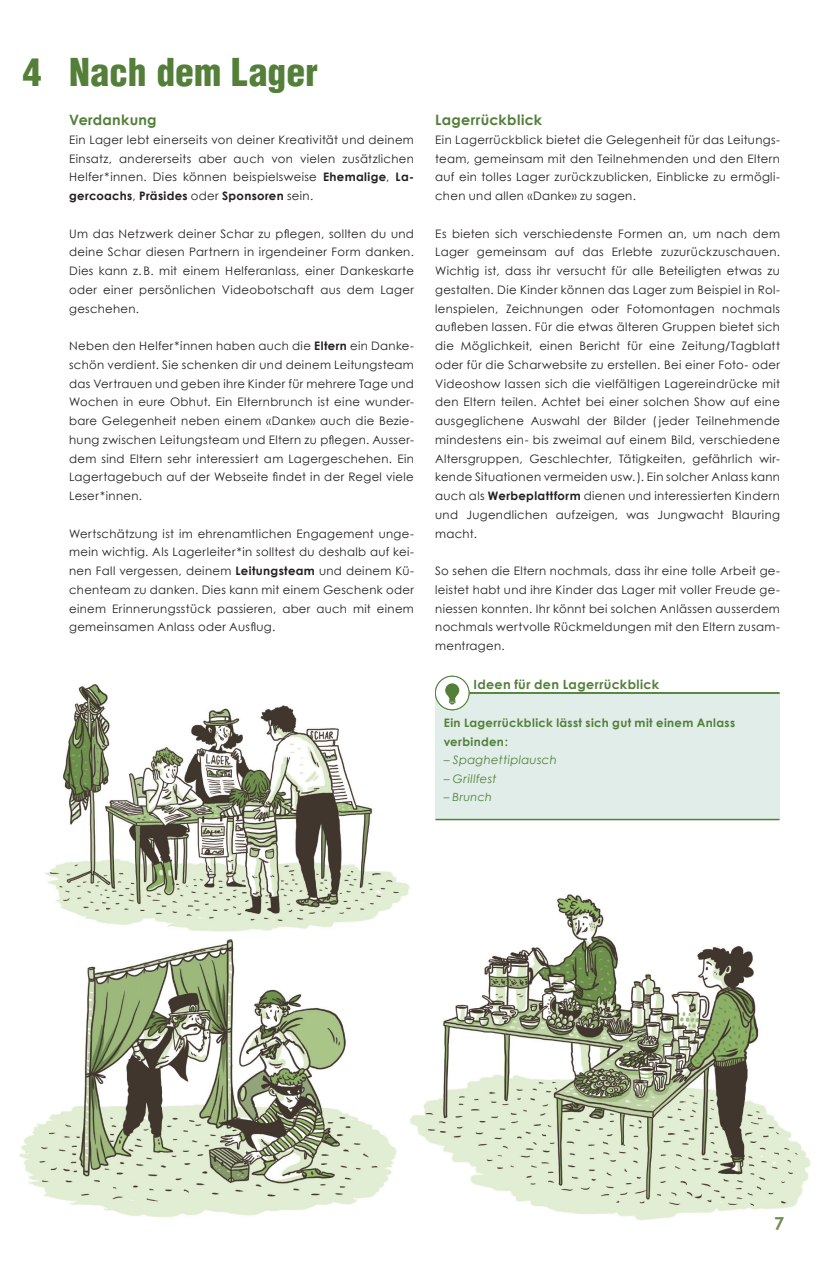
<style>
.page{position:relative;width:830px;height:1263px;background:#fff}
.page>*{position:absolute;margin:0;border:0;box-sizing:border-box;transform-origin:0 0}
.t1{font:900 condensed 37.5px "Helvetica LT Std";letter-spacing:.005em;color:#537f39}
.t2{font:700 18px "Century Gothic";color:#729053}
.t3{font:700 14.25px "Century Gothic";letter-spacing:.02em;color:#537f39}
.t4{font:700 12.75px "Century Gothic";letter-spacing:.025em;color:#537f39}
.t5{font:11.7px/18.8px "Century Gothic";letter-spacing:.025em;color:#231f20;text-align:justify}
.t6{font:700 11.7px/18.5px "Century Gothic";letter-spacing:.03em;color:#537f39}
.t7{font:italic 11.7px "Century Gothic";letter-spacing:.03em;color:#537f39}
.t8{font:italic 11.25px "Century Gothic";letter-spacing:.03em;color:#537f39}
.s1{font-weight:700}
</style>
<div class="page">
<img style="left:19px;top:675px;width:792px;height:545px">
<div style="left:435px;top:693px;width:344px;height:126px;background:#e0ede8"></div>
<hr style="left:436px;top:692px;width:342px;height:2px;background:#537f39">
<div style="left:435px;top:676px;width:34px;height:34px;background:#fff;border:1px solid #537f39;border-radius:50%"></div>
<svg style="left:445px;top:683px;width:14px;height:21px"></svg>
<hr style="left:436px;top:819px;width:342px;height:1px;background:#537f39">
<h1 class="t1" style="left:23px;top:49px;width:296px">4 Nach dem Lager</h1>
<p class="t3" style="left:69px;top:111px;width:89px">Verdankung</p>
<p class="t5" style="left:69px;top:130px;width:346px">Ein Lager lebt einerseits von deiner Kreativität und deinem Einsatz, andererseits aber auch von vielen zusätzlichen Helfer*innen. Dies können beispielsweise <span class="s1">Ehemalige</span>, <span class="s1">La&shy;gercoachs</span>, <span class="s1">Präsides</span> oder <span class="s1">Sponsoren</span> sein.</p>
<p class="t5" style="left:69px;top:224px;width:346px">Um das Netzwerk deiner Schar zu pflegen, sollten du und deine Schar diesen Partnern in irgendeiner Form danken.<br>Dies kann z. B. mit einem Helferanlass, einer Dankeskarte oder einer persönlichen Videobotschaft aus dem Lager geschehen.</p>
<p class="t5" style="left:69px;top:336px;width:346px">Neben den Helfer*innen haben auch die <span class="s1">Eltern</span> ein Danke&shy;schön verdient. Sie schenken dir und deinem Leitungsteam das Vertrauen und geben ihre Kinder für mehrere Tage und Wochen in eure Obhut. Ein Elternbrunch ist eine wunder&shy;bare Gelegenheit neben einem «Danke» auch die Bezie&shy;hung zwischen Leitungsteam und Eltern zu pflegen. Ausser&shy;dem sind Eltern sehr interessiert am Lagergeschehen. Ein Lagertagebuch auf der Webseite findet in der Regel viele Leser*innen.</p>
<p class="t5" style="left:69px;top:524px;width:346px">Wertschätzung ist im ehrenamtlichen Engagement unge&shy;mein wichtig. Als Lagerleiter*in solltest du deshalb auf kei&shy;nen Fall vergessen, deinem <span class="s1">Leitungsteam</span> und deinem Kü&shy;chenteam zu danken. Dies kann mit einem Geschenk oder einem Erinnerungsstück passieren, aber auch mit einem gemeinsamen Anlass oder Ausflug.</p>
<p class="t3" style="left:435px;top:111px;width:108px">Lagerrückblick</p>
<p class="t5" style="left:435px;top:130px;width:346px">Ein Lagerrückblick bietet die Gelegenheit für das Leitungs&shy;team, gemeinsam mit den Teilnehmenden und den Eltern auf ein tolles Lager zurückzublicken, Einblicke zu ermögli&shy;chen und allen «Danke» zu sagen.</p>
<p class="t5" style="left:435px;top:224px;width:346px">Es bieten sich verschiedenste Formen an, um nach dem Lager gemeinsam auf das Erlebte zuzurückzuschauen.<br>Wichtig ist, dass ihr versucht für alle Beteiligten etwas zu gestalten. Die Kinder können das Lager zum Beispiel in Rol&shy;lenspielen, Zeichnungen oder Fotomontagen nochmals aufleben lassen. Für die etwas älteren Gruppen bietet sich die Möglichkeit, einen Bericht für eine Zeitung/Tagblatt oder für die Scharwebsite zu erstellen. Bei einer Foto- oder Videoshow lassen sich die vielfältigen Lagereindrücke mit den Eltern teilen. Achtet bei einer solchen Show auf eine ausgeglichene Auswahl der Bilder ( jeder Teilnehmende mindestens ein- bis zweimal auf einem Bild, verschiedene Altersgruppen, Geschlechter, Tätigkeiten, gefährlich wir&shy;kende Situationen vermeiden usw.). Ein solcher Anlass kann auch als <span class="s1">Werbeplattform</span> dienen und interessierten Kindern und Jugendlichen aufzeigen, was Jungwacht Blauring macht.</p>
<p class="t5" style="left:435px;top:561px;width:346px">So sehen die Eltern nochmals, dass ihr eine tolle Arbeit ge&shy;leistet habt und ihre Kinder das Lager mit voller Freude ge&shy;niessen konnten. Ihr könnt bei solchen Anlässen ausserdem nochmals wertvolle Rückmeldungen mit den Eltern zusam&shy;mentragen.</p>
<p class="t4" style="left:473px;top:676px;width:187px">Ideen für den Lagerrückblick</p>
<p class="t6" style="left:443px;top:713px;width:293px">Ein Lagerrückblick lässt sich gut mit einem Anlass verbinden:</p>
<p class="t7" style="left:443px;top:753px;width:115px">– Spaghettiplausch</p>
<p class="t7" style="left:443px;top:771px;width:54px">– Grillfest</p>
<p class="t8" style="left:443px;top:790px;width:50px">– Brunch</p>
<h2 class="t2" style="left:773px;top:1212px;width:12px">7</h2>
</div>
